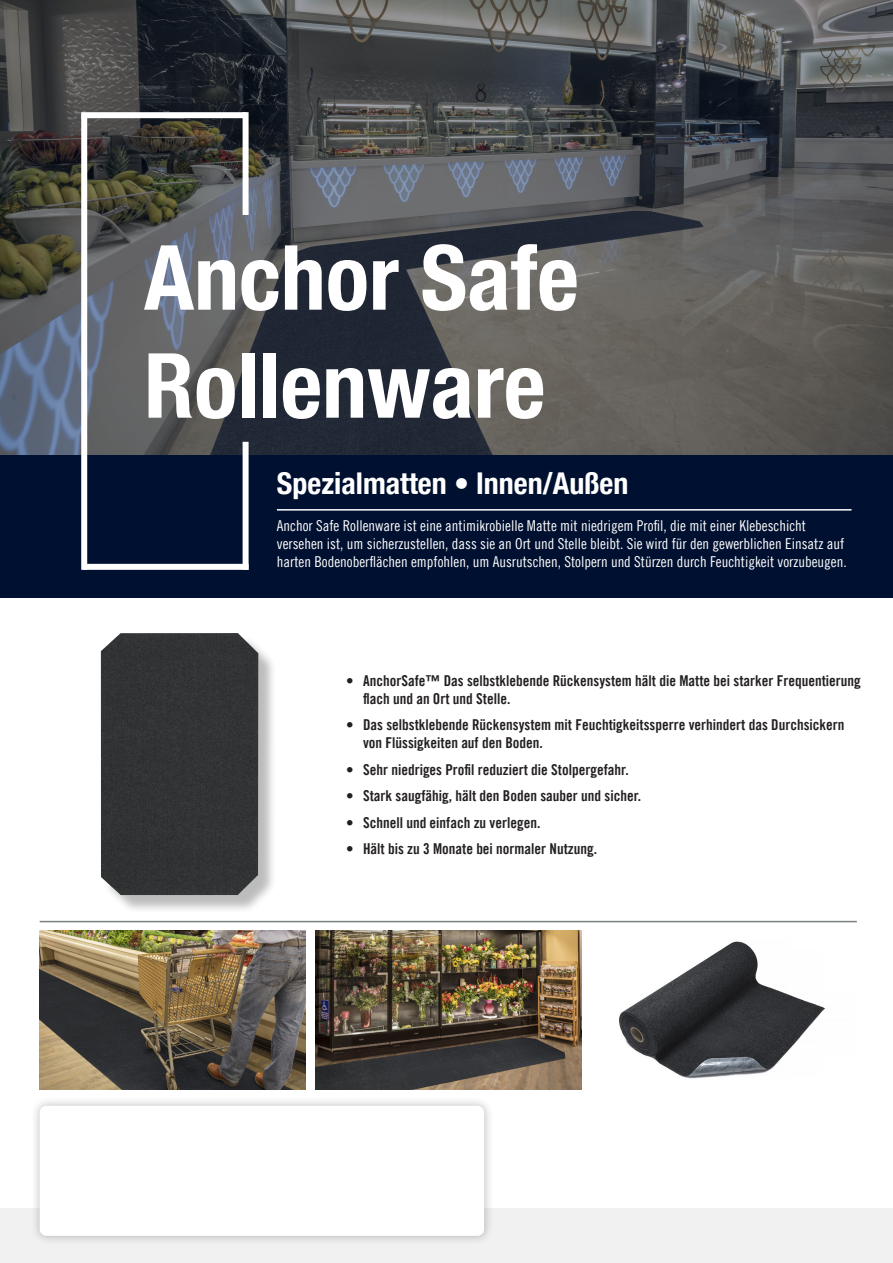
<style>
.page{position:relative;width:893px;height:1263px;background:#fff}
.page>*{position:absolute;margin:0;border:0;box-sizing:border-box;transform-origin:0 0}
.Grote_Titel{font:700 condensed 90px/108px "Helvetica Neue LT Pro";color:#fff}
.Grote_Subtitel{font:700 condensed 30px "Helvetica Neue LT Pro";color:#fff}
.t1{font:15px/18px "Trade Gothic LT Pro Bd Cn 20";color:#231f20}
.t2{font:15px/18px "Trade Gothic LT Pro Cn 18";color:#fff}
</style>
<div class="page">
<svg style="left:0;top:0;width:893px;height:455px;background:#4d4f51"></svg>
<div style="left:0;top:455px;width:893px;height:142px;background:#001030"></div>
<div style="left:243px;top:442px;width:6px;height:128px;background:#fff"></div>
<div style="left:81px;top:115px;width:6px;height:455px;background:#fff"></div>
<div style="left:243px;top:112px;width:6px;height:103px;background:#fff"></div>
<div style="left:81px;top:112px;width:166px;height:6px;background:#fff"></div>
<hr style="left:277px;top:509px;width:574px;height:2px;background:#fff">
<div style="left:83px;top:564px;width:166px;height:6px;background:#fff"></div>
<hr style="left:40px;top:921px;width:817px;height:1px;background:#7b8080">
<div style="left:0;top:1209px;width:893px;height:54px;background:#f1f1f2"></div>
<div style="left:30px;top:1096px;width:464px;height:149px;background:#231f20;opacity:.3"></div>
<div style="left:40px;top:1106px;width:444px;height:130px;background:#fff;border-radius:7px"></div>
<img style="left:40px;top:931px;width:266px;height:158px">
<img style="left:316px;top:931px;width:266px;height:158px">
<img style="left:619px;top:941px;width:206px;height:138px">
<div style="left:103px;top:635px;width:174px;height:279px;background:#231f20;opacity:.3"></div>
<div style="left:101px;top:633px;width:135px;height:80px;background:#323335"></div>
<p class="Grote_Titel" style="left:144px;top:224px;width:436px">Anchor Safe<br>Rollenware</p>
<p class="Grote_Subtitel" style="left:277px;top:465px;width:353px">Spezialmatten • Innen/Außen</p>
<p class="t2" style="left:277px;top:516px;width:571px">Anchor Safe Rollenware ist eine antimikrobielle Matte mit niedrigem Profil, die mit einer Klebeschicht versehen ist, um sicherzustellen, dass sie an Ort und Stelle bleibt. Sie wird für den gewerblichen Einsatz auf harten Bodenoberflächen empfohlen, um Ausrutschen, Stolpern und Stürzen durch Feuchtigkeit vorzubeugen.</p>
<p class="t1" style="left:363px;top:671px;width:499px;text-indent:-17px">• AnchorSafe™ Das selbstklebende Rückensystem hält die Matte bei starker Frequentierung flach und an Ort und Stelle.</p>
<p class="t1" style="left:363px;top:716px;width:483px;text-indent:-17px">• Das selbstklebende Rückensystem mit Feuchtigkeitssperre verhindert das Durchsickern von Flüssigkeiten auf den Boden.</p>
<p class="t1" style="left:346px;top:760px;width:284px">• Sehr niedriges Profil reduziert die Stolpergefahr.</p>
<p class="t1" style="left:346px;top:787px;width:297px">• Stark saugfähig, hält den Boden sauber und sicher.</p>
<p class="t1" style="left:346px;top:813px;width:196px">• Schnell und einfach zu verlegen.</p>
<p class="t1" style="left:346px;top:840px;width:253px">• Hält bis zu 3 Monate bei normaler Nutzung.</p>
</div>
